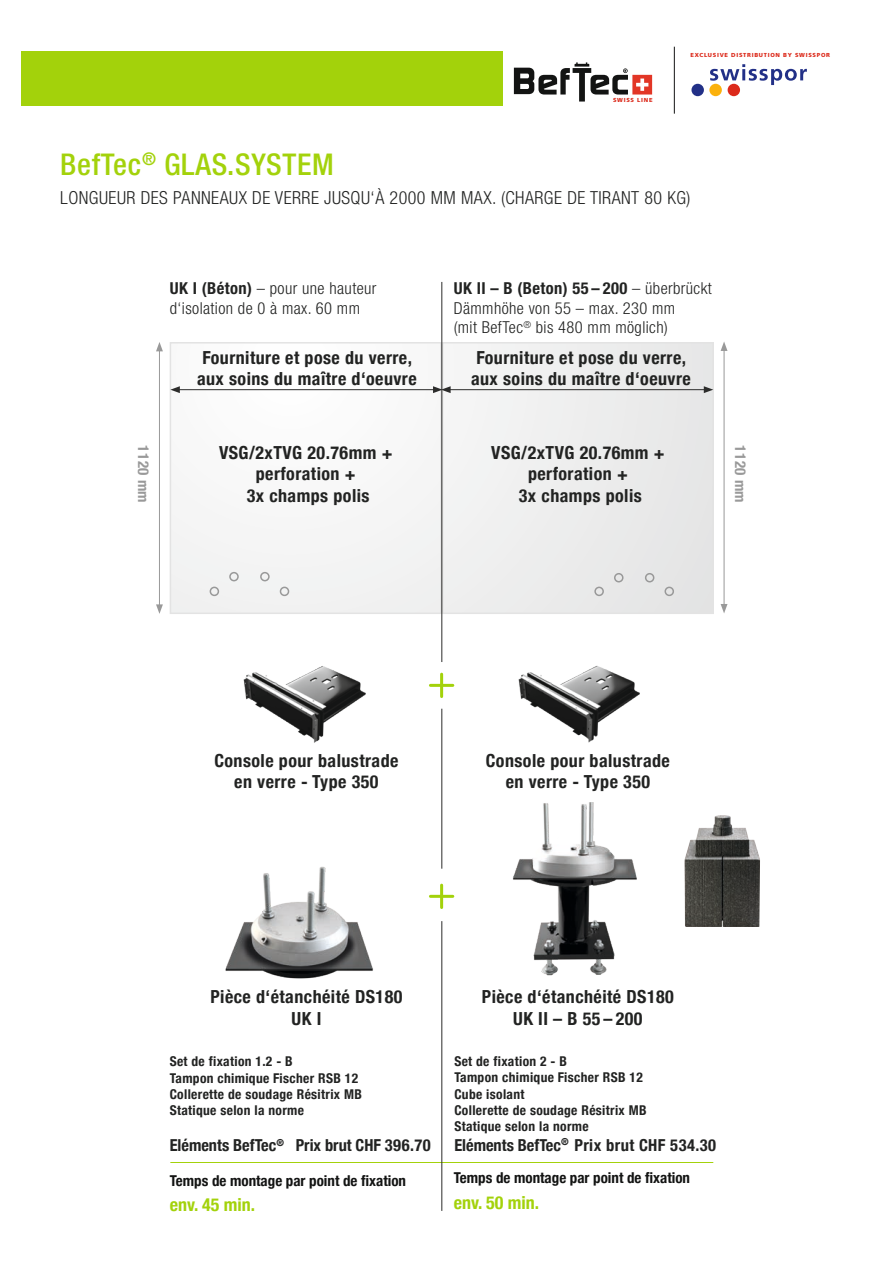
<style>
.page{position:relative;width:885px;height:1263px;background:#fff}
.page>*{position:absolute;margin:0;border:0;box-sizing:border-box;transform-origin:0 0}
.t1{font:500 condensed 30px "Helvetica Neue LT Std";letter-spacing:.025em;color:#a3d20b}
.t2{font:700 condensed 18px/21.6px "Helvetica Neue";letter-spacing:.025em;color:#222322;text-align:center}
.t3{font:300 condensed 18px "Helvetica Neue LT Std";letter-spacing:.025em;color:#222322}
.t4{font:700 condensed 18px "Helvetica Neue";color:#a3d20b}
.t5{font:300 condensed 16.5px/19.8px "Helvetica Neue LT Std";letter-spacing:.025em;color:#222322}
.t6{font:700 condensed 16.5px "Helvetica Neue";color:#222322}
.t7{font:700 condensed 15px "Helvetica Neue";color:#131413}
.t8{font:700 condensed 15px "Helvetica Neue";letter-spacing:.025em;color:#999}
.t9{font:700 condensed 13.5px/16.2px "Helvetica Neue";letter-spacing:.025em;color:#222322}
.t10{font:900 5.85px "Frutiger LT Std";letter-spacing:.12em;color:#dc2a1b}
.s1{font-weight:700}
.s2{font-family:"Helvetica Neue LT Std"}
</style>
<div class="page">
<hr style="left:170px;top:1162px;width:543px;height:1px;background:#a3d20b">
<hr style="left:441px;top:709px;width:1px;height:160px;background:#2c2c2b">
<hr style="left:441px;top:921px;width:1px;height:290px;background:#2c2c2b">
<hr style="left:430px;top:684px;width:23px;height:3px;background:#a3d20b">
<hr style="left:440px;top:674px;width:3px;height:22px;background:#a3d20b">
<hr style="left:430px;top:895px;width:23px;height:3px;background:#a3d20b">
<hr style="left:440px;top:885px;width:3px;height:22px;background:#a3d20b">
<img style="left:243px;top:666px;width:123px;height:77px">
<img style="left:518px;top:666px;width:122px;height:77px">
<div style="left:170px;top:343px;width:271px;height:270px;background:#f7f7f7"></div>
<div style="left:170px;top:342px;width:272px;height:272px;border:2px solid #e3e3e3"></div>
<div style="left:442px;top:343px;width:271px;height:270px;background:#eceded"></div>
<div style="left:442px;top:342px;width:272px;height:272px;border:2px solid #e3e3e3"></div>
<div style="left:229px;top:572px;width:10px;height:9px;border:2px solid #999;border-radius:50%"></div>
<div style="left:614px;top:573px;width:9px;height:9px;border:2px solid #999;border-radius:50%"></div>
<div style="left:209px;top:587px;width:10px;height:9px;border:2px solid #999;border-radius:50%"></div>
<div style="left:594px;top:587px;width:10px;height:9px;border:2px solid #999;border-radius:50%"></div>
<div style="left:260px;top:572px;width:9px;height:9px;border:2px solid #999;border-radius:50%"></div>
<div style="left:644px;top:573px;width:10px;height:9px;border:2px solid #999;border-radius:50%"></div>
<div style="left:280px;top:587px;width:9px;height:9px;border:2px solid #999;border-radius:50%"></div>
<div style="left:664px;top:587px;width:10px;height:9px;border:2px solid #999;border-radius:50%"></div>
<hr style="left:177px;top:389px;width:258px;height:1px;background:#2c2c2b">
<svg style="left:170px;top:386px;width:10px;height:7px"></svg>
<hr style="left:723px;top:349px;width:1px;height:257px;background:#999">
<svg style="left:720px;top:604px;width:7px;height:9px"></svg>
<svg style="left:720px;top:342px;width:7px;height:9px"></svg>
<hr style="left:159px;top:349px;width:1px;height:258px;background:#999">
<svg style="left:156px;top:604px;width:7px;height:10px"></svg>
<svg style="left:156px;top:342px;width:7px;height:9px"></svg>
<hr style="left:448px;top:389px;width:258px;height:1px;background:#2c2c2b">
<svg style="left:433px;top:386px;width:17px;height:7px"></svg>
<svg style="left:703px;top:386px;width:10px;height:7px"></svg>
<hr style="left:441px;top:282px;width:1px;height:380px;background:#2c2c2b">
<div style="left:21px;top:51px;width:482px;height:54px;background:#a3d20b"></div>
<svg style="left:514px;top:62px;width:138px;height:40px"></svg>
<svg style="left:710px;top:64px;width:96px;height:21px"></svg>
<div style="left:691px;top:84px;width:12px;height:12px;background:#223087;border-radius:50%"></div>
<div style="left:709px;top:84px;width:12px;height:12px;background:#fbb10c;border-radius:50%"></div>
<div style="left:727px;top:84px;width:13px;height:12px;background:#dc2a1b;border-radius:50%"></div>
<hr style="left:673px;top:47px;width:1px;height:67px;background:#131413">
<img style="left:225px;top:866px;width:148px;height:113px">
<img style="left:513px;top:802px;width:124px;height:174px">
<img style="left:684px;top:815px;width:76px;height:112px">
<p class="t10" style="left:613px;top:96px;width:41px">SWISS LINE</p>
<p class="t10" style="left:690px;top:51px;width:141px">EXCLUSIVE DISTRIBUTION BY SWISSPOR</p>
<h1 class="t1" style="left:60px;top:146px;width:275px">BefTec<sup>®</sup> GLAS.SYSTEM</h1>
<p class="t3" style="left:60px;top:187px;width:631px">LONGUEUR DES PANNEAUX DE VERRE JUSQU‘À 2000 MM MAX. (CHARGE DE TIRANT 80 KG)</p>
<p class="t5" style="left:170px;top:278px;width:208px"><span class="s1">UK I (Béton)</span> – pour une hauteur d‘isolation de 0 à max. 60 mm</p>
<p class="t5" style="left:454px;top:278px;width:259px"><span class="s1">UK II – B (Beton) 55 – 200</span> – überbrückt<br>Dämmhöhe von 55 – max. 230 mm<br>(mit BefTec<sup>®</sup> bis 480 mm möglich)</p>
<p class="t2" style="left:197px;top:345px;width:221px;line-height:21px;text-align:left">Fourniture et pose du verre, aux soins du maître d‘oeuvre</p>
<p class="t2" style="left:471px;top:345px;width:221px;line-height:21px;text-align:left">Fourniture et pose du verre, aux soins du maître d‘oeuvre</p>
<p class="t2" style="left:219px;top:440px;width:175px">VSG/2xTVG 20.76mm + perforation +<br>3x champs polis</p>
<p class="t2" style="left:491px;top:440px;width:175px">VSG/2xTVG 20.76mm + perforation +<br>3x champs polis</p>
<p class="t8" style="left:156px;top:445px;width:59px;rotate:90deg">1120 mm</p>
<p class="t8" style="left:752px;top:445px;width:59px;rotate:90deg">1120 mm</p>
<p class="t2" style="left:214px;top:748px;width:186px">Console pour balustrade en verre - Type 350</p>
<p class="t2" style="left:486px;top:748px;width:186px">Console pour balustrade en verre - Type 350</p>
<p class="t2" style="left:210px;top:985px;width:193px">Pièce d‘étanchéité DS180<br>UK I</p>
<p class="t2" style="left:482px;top:985px;width:193px">Pièce d‘étanchéité DS180<br>UK II – B 55 – 200</p>
<p class="t9" style="left:170px;top:1052px;width:194px">Set de fixation 1.2 - B<br>Tampon chimique Fischer RSB 12<br>Collerette de soudage Résitrix MB<br>Statique selon la norme</p>
<p class="t6" style="left:170px;top:1131px;width:262px">Eléments BefTec<sup>®</sup> Prix brut CHF <span class="s2">396.70</span></p>
<p class="t7" style="left:170px;top:1168px;width:238px">Temps de montage par point de fixation</p>
<p class="t4" style="left:170px;top:1190px;width:87px">env. 45 min.</p>
<p class="t9" style="left:454px;top:1052px;width:194px">Set de fixation 2 - B<br>Tampon chimique Fischer RSB 12<br>Cube isolant<br>Collerette de soudage Résitrix MB<br>Statique selon la norme</p>
<p class="t6" style="left:454px;top:1131px;width:263px">Eléments BefTec<sup>®</sup> Prix brut CHF <span class="s2">534.30</span></p>
<p class="t7" style="left:454px;top:1165px;width:238px">Temps de montage par point de fixation</p>
<p class="t4" style="left:454px;top:1187px;width:87px">env. 50 min.</p>
</div>
